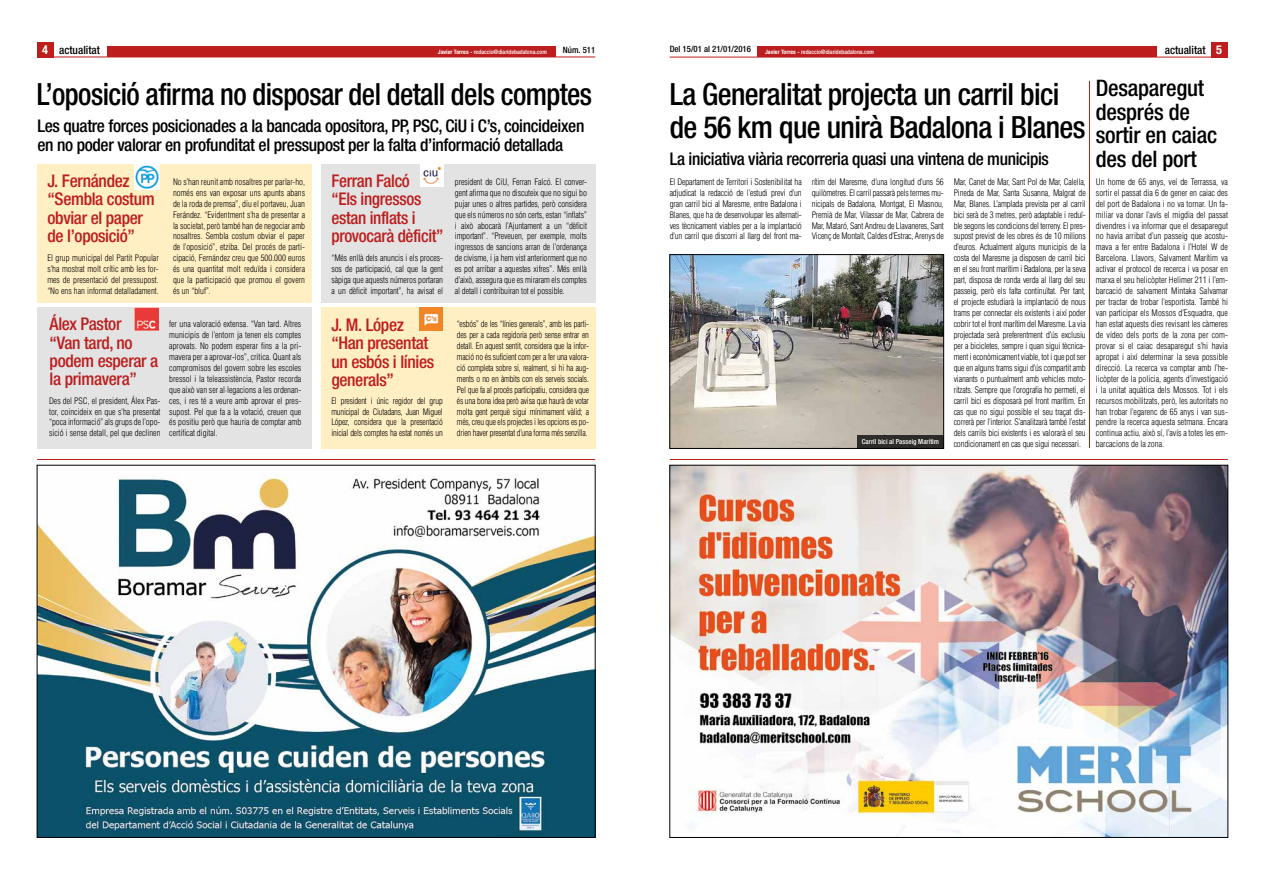
<style>
.page{position:relative;width:1265px;height:881px;background:#fff}
.page>*{position:absolute;margin:0;border:0;box-sizing:border-box;transform-origin:0 0}
.t1{font:500 condensed 30.62px/32.4px "Helvetica Neue";letter-spacing:-.02em;color:#000}
.t2{font:500 condensed 30.62px "Helvetica Neue";letter-spacing:-.02em;color:#000;scale:.94 1}
.t3{font:500 condensed 22.75px/23.6px "Helvetica Neue";letter-spacing:-.01em;color:#000}
.t4{font:500 condensed 17.5px/18.4px "Helvetica Neue";letter-spacing:-.02em;color:#000}
.t5{font:500 condensed 17.5px/18.4px "Helvetica Neue";letter-spacing:-.02em;color:#bd1d1d}
.t6{font:500 condensed 11.38px "Helvetica Neue";color:#000}
.t7{font:300 condensed 8.75px/10.9px "Helvetica";letter-spacing:-.01em;color:#000;text-align:justify}
.t8{font:500 condensed 8.75px "Helvetica Neue";color:#000}
.t9{font:500 condensed 7px "Helvetica Neue";color:#fff}
.t10{font:500 condensed 6.04px "Helvetica Neue";color:#fff}
.s1{font-weight:700;font-size:12.25px;color:#fff}
.s2{font-weight:700}
</style>
<div class="page">
<div style="left:1211px;top:42px;width:17px;height:15px;background:#bd1d1d"></div>
<hr style="left:670px;top:57px;width:558px;height:1px;background:#bd1d1d">
<hr style="left:37px;top:57px;width:558px;height:1px;background:#bd1d1d">
<div style="left:757px;top:46px;width:399px;height:11px;background:#bd1d1d"></div>
<div style="left:107px;top:46px;width:448px;height:11px;background:#bd1d1d"></div>
<div style="left:37px;top:42px;width:17px;height:15px;background:#bd1d1d"></div>
<hr style="left:670px;top:459px;width:558px;height:1px;background:#bd1d1d">
<hr style="left:1089px;top:81px;width:1px;height:367px;background:#bd1d1d">
<hr style="left:37px;top:459px;width:558px;height:1px;background:#bd1d1d">
<img style="left:672px;top:467px;width:554px;height:368px">
<img style="left:39px;top:475px;width:554px;height:360px">
<div style="left:37px;top:164px;width:274px;height:139px;background:#ffefc3"></div>
<div style="left:321px;top:164px;width:274px;height:139px;background:#e3e3e3"></div>
<div style="left:37px;top:307px;width:274px;height:142px;background:#e3e3e3"></div>
<div style="left:321px;top:307px;width:274px;height:142px;background:#ffefc3"></div>
<img style="left:672px;top:256px;width:270px;height:190px">
<div style="left:670px;top:254px;width:274px;height:194px;border:1px solid #000"></div>
<div style="left:857px;top:435px;width:87px;height:13px;background:#2d2b29"></div>
<img style="left:134px;top:164px;width:26px;height:26px">
<img style="left:135px;top:307px;width:23px;height:23px">
<img style="left:420px;top:164px;width:24px;height:23px">
<img style="left:419px;top:308px;width:23px;height:22px">
<h3 class="t6" style="left:42px;top:43px;width:59px"><span class="s1">4</span> actualitat</h3>
<p class="t10" style="left:438px;top:48px;width:110px"><span class="s2">Javier Torres -</span> redaccio@diaridebadalona.com</p>
<p class="t8" style="left:563px;top:45px;width:34px">Núm. 511</p>
<p class="t8" style="left:670px;top:44px;width:83px">Del 15/01 al 21/01/2016</p>
<p class="t10" style="left:765px;top:48px;width:110px"><span class="s2">Javier Torres -</span> redaccio@diaridebadalona.com</p>
<h3 class="t6" style="left:1165px;top:43px;width:59px">actualitat <span class="s1">5</span></h3>
<h1 class="t2" style="left:37px;top:76px;width:592px">L’oposició afirma no disposar del detall dels comptes</h1>
<h3 class="t4" style="left:37px;top:116px;width:549px">Les quatre forces posicionades a la bancada opositora, PP, PSC, CiU i C’s, coincideixen en no poder valorar en profunditat el pressupost per la falta d’informació detallada</h3>
<h2 class="t3" style="left:1096px;top:76px;width:123px">Desaparegut després de sortir en caiac des del port</h2>
<p class="t7" style="left:1096px;top:176px;width:134px">Un home de 65 anys, veí de Terrassa, va sortir el passat dia 6 de gener en caiac des del port de Badalona i no va tornar. Un fa&shy;miliar va donar l’avís el migdia del passat divendres i va informar que el desaparegut no havia arribat d’un passeig que acostu&shy;mava a fer entre Badalona i l’Hotel W de Barcelona. Llavors, Salvament Marítim va activar el protocol de recerca i va posar en marxa el seu helicòpter Helimer 211 i l’em&shy;barcació de salvament Mintaka Salvamar per tractar de trobar l’esportista. També hi van participar els Mossos d’Esquadra, que han estat aquests dies revisant les càmeres de vídeo dels ports de la zona per com&shy;provar si el caiac desaparegut s’hi havia apropat i així determinar la seva possible direcció. La recerca va comptar amb l’he&shy;licòpter de la policia, agents d’investigació i la unitat aquàtica dels Mossos. Tot i els recursos mobilitzats, però, les autoritats no han trobar l’egarenc de 65 anys i van sus&shy;pendre la recerca aquesta setmana. Encara continua actiu, això sí, l’avís a totes les em&shy;barcacions de la zona.</p>
<h1 class="t1" style="left:670px;top:78px;width:418px">La Generalitat projecta un carril bici de 56 km que unirà Badalona i Blanes</h1>
<h3 class="t4" style="left:670px;top:149px;width:381px">La iniciativa viària recorreria quasi una vintena de municipis</h3>
<h3 class="t5" style="left:48px;top:171px;width:109px">J. Fernández “Sembla costum obviar el paper de l’oposició”</h3>
<h3 class="t5" style="left:332px;top:171px;width:114px">Ferran Falcó<br>“Els ingressos estan inflats i provocarà dèficit”</h3>
<p class="t7" style="left:455px;top:176px;width:134px">president de CiU, Ferran Falcó. El conver&shy;gent afirma que no discuteix que no sigui bo pujar unes o altres partides, però considera que els números no són certs, estan “inflats” i això abocarà l’Ajuntament a un “dèficit important”. “Preveuen, per exemple, molts ingressos de sancions arran de l’ordenança de civisme, i ja hem vist anteriorment que no es pot arribar a aquestes xifres”. Més enllà d’això, assegura que es miraram els comptes al detall i contribuiran tot el possible.</p>
<p class="t7" style="left:457px;top:318px;width:134px">“esbós” de les “línies generals”, amb les parti&shy;des per a cada regidoria però sense entrar en detall. En aquest sentit, considera que la infor&shy;mació no és suficient com per a fer una valora&shy;ció completa sobre si, realment, si hi ha aug&shy;ments o no en àmbits con els serveis socials.<br>Pel que fa al procés participatiu, considera que és una bona idea però avisa que haurà de votar molta gent perquè sigui mínimament vàlid; a més, creu que els projectes i les opcions es po&shy;drien haver presentat d’una forma més senzilla.</p>
<p class="t7" style="left:670px;top:176px;width:134px">El Departament de Territori i Sostenibilitat ha adjudicat la redacció de l’estudi previ d’un gran carril bici al Maresme, entre Badalona i Blanes, que ha de desenvolupar les alternati&shy;ves tècnicament viables per a la implantació d’un carril que discorri al llarg del front ma-</p>
<p class="t7" style="left:812px;top:176px;width:134px">rítim del Maresme, d’una longitud d’uns 56 quilòmetres. El carril passarà pels termes mu&shy;nicipals de Badalona, Montgat, El Masnou, Premià de Mar, Vilassar de Mar, Cabrera de Mar, Mataró, Sant Andreu de Llavaneres, Sant Vicenç de Montalt, Caldes d’Estrac, Arenys de</p>
<p class="t7" style="left:954px;top:176px;width:134px">Mar, Canet de Mar, Sant Pol de Mar, Calella, Pineda de Mar, Santa Susanna, Malgrat de Mar, Blanes. L’amplada prevista per al carril bici serà de 3 metres, però adaptable i reduï&shy;ble segons les condicions del terreny. El pres&shy;supost previst de les obres és de 10 milions d’euros. Actualment alguns municipis de la costa del Maresme ja disposen de carril bici en el seu front marítim i Badalona, per la seva part, disposa de ronda verda al llarg del seu passeig, però els falta continuïtat. Per tant, el projecte estudiarà la implantació de nous trams per connectar els existents i així poder cobrir tot el front marítim del Maresme. La via projectada serà preferentment d’ús exclusiu per a bicicletes, sempre i quan sigui tècnica&shy;ment i econòmicament viable, tot i que pot ser que en alguns trams sigui d’ús compartit amb vianants o puntualment amb vehicles moto&shy;ritzats. Sempre que l’orografia ho permeti, el carril bici es disposarà pel front marítim. En cas que no sigui possible el seu traçat dis&shy;correrà per l’interior. S’analitzarà també l’estat dels carrils bici existents i es valorarà el seu condicionament en cas que sigui necessari.</p>
<p class="t7" style="left:173px;top:176px;width:134px">No s’han reunit amb nosaltres per parlar-ho, només ens van exposar uns apunts abans de la roda de premsa”, diu el portaveu, Juan Ferández. “Evidentment s’ha de presentar a la societat, però també han de negociar amb nosaltres. Sembla costum obviar el paper de l’oposició”, etziba. Del procés de parti&shy;cipació, Fernández creu que 500.000 euros és una quantitat molt reduïda i considera que la participació que promou el govern és un “bluf”.</p>
<p class="t7" style="left:169px;top:318px;width:134px">fer una valoració extensa. “Van tard. Altres municipis de l’entorn ja tenen els comptes aprovats. No podem esperar fins a la pri&shy;mavera per a aprovar-los”, critica. Quant als compromisos del govern sobre les escoles bressol i la teleassistència, Pastor recorda que això van ser al·legacions a les ordenan&shy;ces, i res té a veure amb aprovar el pres&shy;supost. Pel que fa a la votació, creuen que és positiu però que hauria de comptar amb certificat digital.</p>
<p class="t7" style="left:47px;top:252px;width:113px">El grup municipal del Partit Popular s’ha mostrat molt crític amb les for&shy;mes de presentació del pressupost. “No ens han informat detalladament.</p>
<p class="t7" style="left:332px;top:252px;width:113px">“Més enllà dels anuncis i els proces&shy;sos de participació, cal que la gent sàpiga que aquests números portaran a un dèficit important”, ha avisat el</p>
<h3 class="t5" style="left:50px;top:314px;width:110px">Álex Pastor<br>“Van tard, no podem esperar a la primavera”</h3>
<h3 class="t5" style="left:331px;top:315px;width:104px">J. M. López “Han presentat un esbós i línies generals”</h3>
<p class="t7" style="left:49px;top:395px;width:113px">Des del PSC, el president, Álex Pas&shy;tor, coincideix en que s’ha presentat “poca informació” als grups de l’opo&shy;sició i sense detall, pel que declinen</p>
<p class="t7" style="left:331px;top:395px;width:113px">El president i únic regidor del grup municipal de Ciutadans, Juan Miguel López, considera que la presentació inicial dels comptes ha estat només un</p>
<p class="t9" style="left:862px;top:437px;width:79px">Carril bici al Passeig Marítim</p>
</div>
